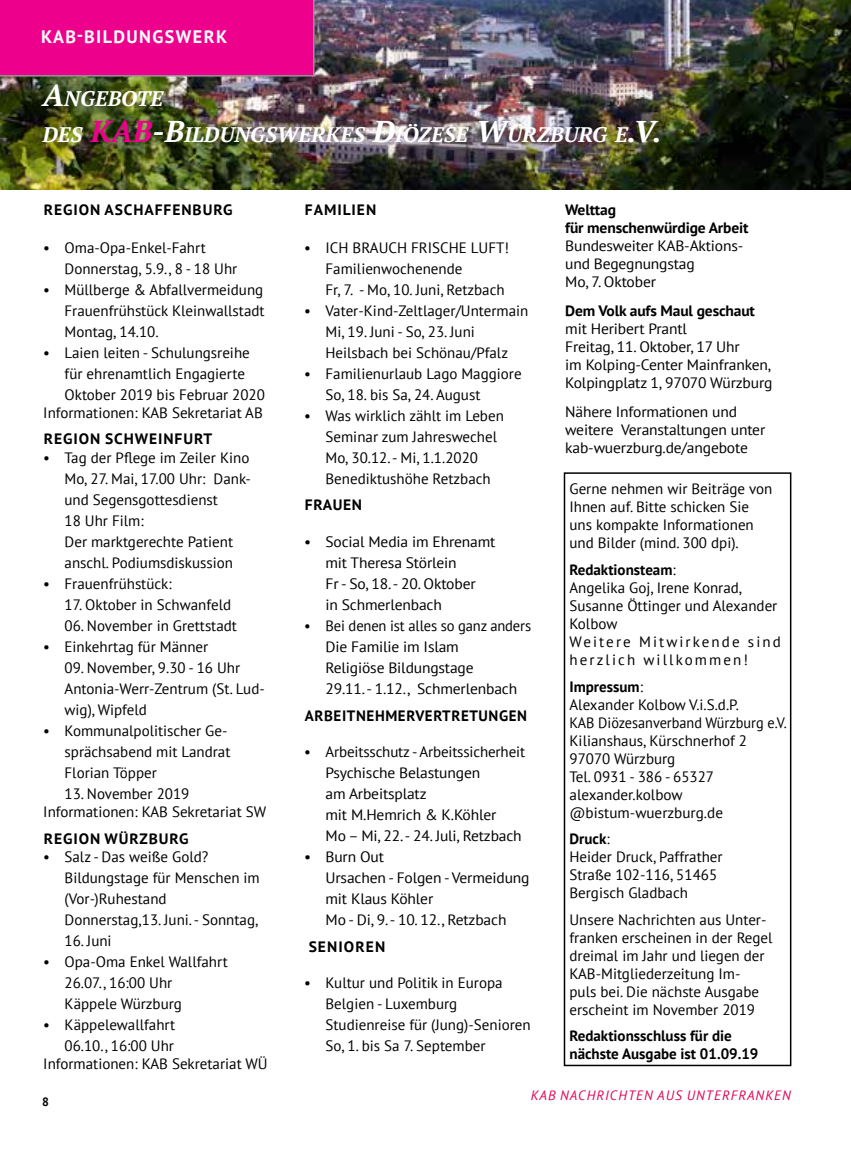
<style>
.page{position:relative;width:851px;height:1149px;background:#fff}
.page>*{position:absolute;margin:0;border:0;box-sizing:border-box;transform-origin:0 0}
.t1{font:italic 700 21px/36px "PT Serif";color:#fff}
.t2{font:700 18px "PT Sans";letter-spacing:.08em;color:#fff}
.t3{font:15px/21px "PT Sans";color:#000}
.t4{font:700 15px "PT Sans";letter-spacing:.04em;color:#000}
.t5{font:700 15px "PT Sans";letter-spacing:.06em;color:#000}
.t6{font:700 15px/18px "PT Sans";color:#000}
.t7{font:700 15px/18px "PT Sans";letter-spacing:-.01em;color:#000}
.t8{font:700 15px "PT Sans";letter-spacing:.07em;color:#000}
.t9{font:italic 13.5px "PT Sans";letter-spacing:.08em;color:#df0055}
.t10{font:700 12px "PT Sans";color:#000}
.s1{font-size:30px}
.s2{font-size:30px;color:#ec008c}
.s3{font-weight:700}
</style>
<div class="page">
<img style="left:0;top:0;width:850px;height:189px">
<div style="left:0;top:0;width:315px;height:77px;background:#ec008c"></div>
<div style="left:563px;top:472px;width:228px;height:593px;border:2px solid #000"></div>
<p class="t2" style="left:41px;top:25px;width:185px">KAB-Bildungswerk</p>
<h1 class="t1" style="left:43px;top:80px;width:620px"><span class="s1">A</span>NGEBOTE<br>DES <span class="s2">KAB</span><span class="s1">-B</span>ILDUNGSWERKES <span class="s1">D</span>IÖZESE <span class="s1">W</span>ÜRZBURG E<span class="s1">.V.</span></h1>
<p class="t5" style="left:44px;top:200px;width:190px">Region Aschaffenburg</p>
<p class="t3" style="left:65px;top:236px;width:174px;text-indent:-21px">• Oma-Opa-Enkel-Fahrt<br>Donnerstag, 5.9., 8 - 18 Uhr</p>
<p class="t3" style="left:65px;top:278px;width:201px;text-align:justify;text-indent:-21px">• Müllberge &amp; Abfallvermeidung Frauenfrühstück Kleinwallstadt Montag, 14.10.</p>
<p class="t3" style="left:65px;top:341px;width:202px;text-indent:-21px">• Laien leiten - Schulungsreihe für ehrenamtlich Engagierte<br>Oktober 2019 bis Februar 2020</p>
<p class="t3" style="left:43px;top:401px;width:221px">Informationen: KAB Sekretariat AB</p>
<p class="t5" style="left:44px;top:429px;width:170px">Region Schweinfurt</p>
<p class="t3" style="left:65px;top:446px;width:188px;text-indent:-21px">• Tag der Pflege im Zeiler Kino<br>Mo, 27. Mai, 17.00 Uhr: Dank&shy;und Segensgottesdienst<br>18 Uhr Film:<br>Der marktgerechte Patient anschl. Podiumsdiskussion</p>
<p class="t3" style="left:43px;top:572px;width:130px">• Frauenfrühstück:</p>
<p class="t3" style="left:65px;top:593px;width:168px">17. Oktober in Schwanfeld</p>
<p class="t3" style="left:65px;top:614px;width:174px">06. November in Grettstadt</p>
<p class="t3" style="left:43px;top:635px;width:166px">• Einkehrtag für Männer</p>
<p class="t3" style="left:65px;top:656px;width:202px">09. November, 9.30 - 16 Uhr<br>Antonia-Werr-Zentrum (St. Lud&shy;wig), Wipfeld</p>
<p class="t3" style="left:65px;top:719px;width:167px;text-indent:-21px">• Kommunalpolitischer Ge&shy;sprächsabend mit Landrat<br>Florian Töpper</p>
<p class="t3" style="left:43px;top:784px;width:224px;line-height:18px;text-indent:21px">13. November 2019<br>Informationen: KAB Sekretariat SW</p>
<p class="t5" style="left:44px;top:828px;width:146px">Region Würzburg</p>
<p class="t3" style="left:65px;top:845px;width:197px;text-indent:-21px">• Salz - Das weiße Gold?<br>Bildungstage für Menschen im (Vor-)Ruhestand<br>Donnerstag,13. Juni. - Sonntag,</p>
<p class="t3" style="left:65px;top:929px;width:49px">16. Juni</p>
<p class="t3" style="left:65px;top:950px;width:165px;text-indent:-21px">• Opa-Oma Enkel Wallfahrt<br>26.07., 16:00 Uhr<br>Käppele Würzburg</p>
<p class="t3" style="left:43px;top:1013px;width:133px;text-align:right">• Käppelewallfahrt<br>06.10., 16:00 Uhr</p>
<p class="t3" style="left:43px;top:1052px;width:226px">Informationen: KAB Sekretariat WÜ</p>
<p class="t10" style="left:42px;top:1093px;width:8px">8</p>
<p class="t4" style="left:305px;top:200px;width:73px">Familien</p>
<p class="t3" style="left:325px;top:236px;width:185px;text-indent:-21px">• ICH BRAUCH FRISCHE LUFT!<br>Familienwochenende<br>Fr, 7. - Mo, 10. Juni, Retzbach</p>
<p class="t3" style="left:325px;top:299px;width:204px;text-indent:-21px">• Vater-Kind-Zeltlager/Untermain<br>Mi, 19. Juni - So, 23. Juni<br>Heilsbach bei Schönau/Pfalz</p>
<p class="t3" style="left:325px;top:362px;width:198px;text-indent:-21px">• Familienurlaub Lago Maggiore<br>So, 18. bis Sa, 24. August</p>
<p class="t3" style="left:325px;top:404px;width:180px;text-indent:-21px">• Was wirklich zählt im Leben<br>Seminar zum Jahreswechel<br>Mo, 30.12. - Mi, 1.1.2020<br>Benediktushöhe Retzbach</p>
<p class="t4" style="left:305px;top:495px;width:59px">Frauen</p>
<p class="t3" style="left:325px;top:530px;width:171px;text-indent:-21px">• Social Media im Ehrenamt mit Theresa Störlein<br>Fr - So, 18. - 20. Oktober<br>in Schmerlenbach</p>
<p class="t3" style="left:325px;top:614px;width:207px;text-indent:-21px">• Bei denen ist alles so ganz anders<br>Die Familie im Islam<br>Religiöse Bildungstage<br>29.11. - 1.12., Schmerlenbach</p>
<p class="t4" style="left:305px;top:705px;width:224px">Arbeitnehmervertretungen</p>
<p class="t3" style="left:325px;top:740px;width:201px;text-indent:-21px">• Arbeitsschutz - Arbeitssicherheit<br>Psychische Belastungen<br>am Arbeitsplatz<br>mit M.Hemrich &amp; K.Köhler<br>Mo – Mi, 22. - 24. Juli, Retzbach</p>
<p class="t3" style="left:325px;top:845px;width:205px;text-indent:-21px">• Burn Out<br>Ursachen - Folgen -Vermeidung mit Klaus Köhler<br>Mo - Di, 9. - 10. 12., Retzbach</p>
<p class="t8" style="left:308px;top:936px;width:78px">Senioren</p>
<p class="t3" style="left:325px;top:971px;width:206px;text-indent:-21px">• Kultur und Politik in Europa<br>Belgien - Luxemburg<br>Studienreise für (Jung)-Senioren<br>So, 1. bis Sa 7. September</p>
<p class="t7" style="left:565px;top:201px;width:185px">Welttag<br>für menschenwürdige Arbeit</p>
<p class="t3" style="left:565px;top:237px;width:180px;line-height:18px">Bundesweiter KAB-Aktions&shy;und Begegnungstag<br>Mo, 7. Oktober</p>
<p class="t4" style="left:565px;top:301px;width:191px">Dem Volk aufs Maul geschaut</p>
<p class="t3" style="left:565px;top:319px;width:209px;line-height:18px">mit Heribert Prantl<br>Freitag, 11. Oktober, 17 Uhr<br>im Kolping-Center Mainfranken,<br>Kolpingplatz 1, 97070 Würzburg</p>
<p class="t3" style="left:565px;top:402px;width:201px;line-height:18px">Nähere Informationen und weitere Veranstaltungen unter kab-wuerzburg.de/angebote</p>
<p class="t3" style="left:569px;top:479px;width:204px;line-height:18px">Gerne nehmen wir Beiträge von<br>Ihnen auf. Bitte schicken Sie uns kompakte Informationen und Bilder (mind. 300 dpi).</p>
<p class="t3" style="left:569px;top:560px;width:213px;line-height:18px"><span class="s3">Redaktionsteam</span>:<br>Angelika Goj, Irene Konrad,<br>Susanne Öttinger und Alexander<br>Kolbow<br>Weitere Mitwirkende sind herzlich willkommen!</p>
<p class="t3" style="left:569px;top:676px;width:219px;line-height:18px"><span class="s3">Impressum</span>:<br>Alexander Kolbow V.i.S.d.P.<br>KAB Diözesanverband Würzburg e.V.<br>Kilianshaus, Kürschnerhof 2<br>97070 Würzburg<br>Tel. 0931 - 386 - 65327 alexander.kolbow @bistum-wuerzburg.de</p>
<p class="t3" style="left:569px;top:829px;width:155px;line-height:18px"><span class="s3">Druck</span>:<br>Heider Druck, Paffrather<br>Straße 102-116, 51465<br>Bergisch Gladbach</p>
<p class="t3" style="left:569px;top:909px;width:204px;line-height:18px">Unsere Nachrichten aus Unter&shy;franken erscheinen in der Regel dreimal im Jahr und liegen der<br>KAB-Mitgliederzeitung Im-<br>puls bei. Die nächste Ausgabe erscheint im November 2019</p>
<p class="t6" style="left:569px;top:1026px;width:190px">Redaktionsschluss für die nächste Ausgabe ist 01.09.19</p>
<p class="t9" style="left:531px;top:1086px;width:227px">KAB NACHRICHTEN AUS UN TERFRANK</p>
<p class="t9" style="left:774px;top:1086px;width:18px">EN</p>
</div>
